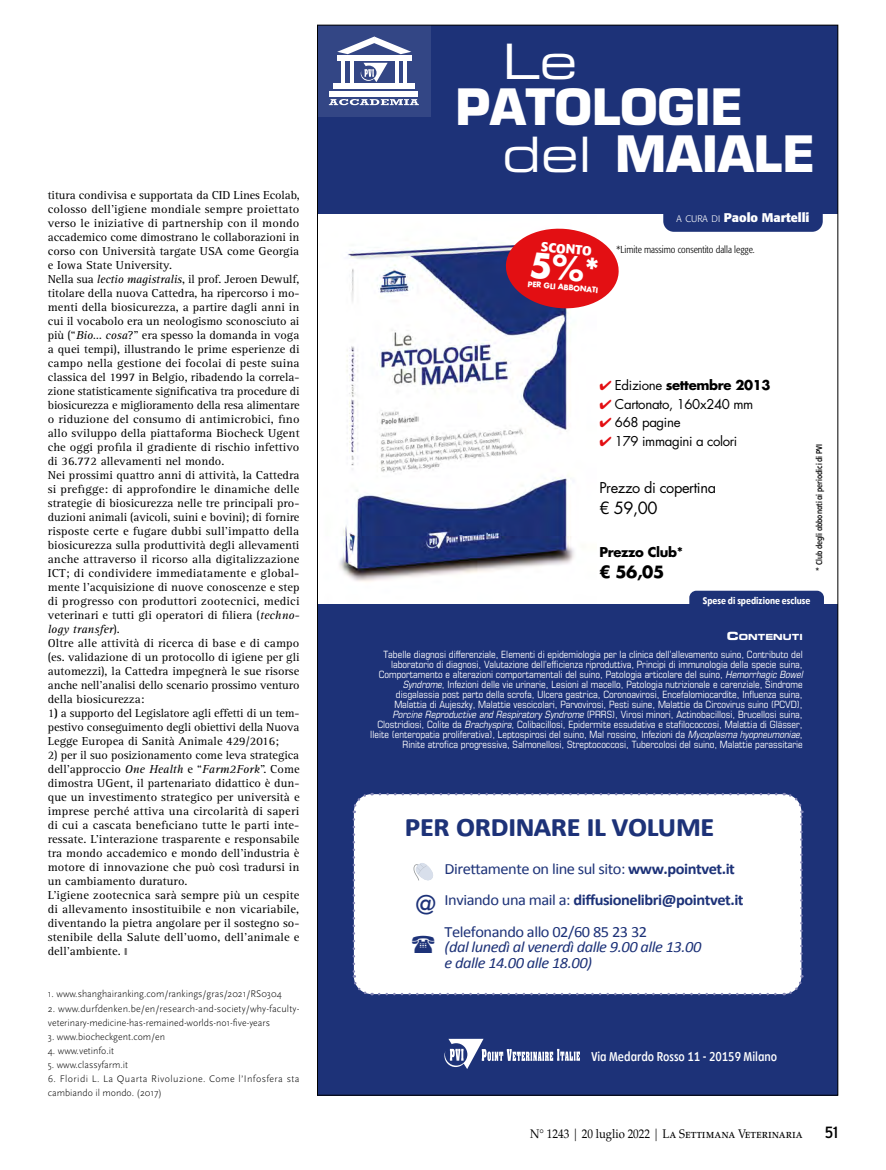
<style>
.page{position:relative;width:886px;height:1170px;background:#fff}
.page>*{position:absolute;margin:0;border:0;box-sizing:border-box;transform-origin:0 0}
.t1{font:700 48.88px/46.1px "Eurostile LT Std";color:#fff}
.t2{font:48.88px "Eurostile LT Std Ex 2";color:#fff}
.t3{font:700 32.5px "Calibri";letter-spacing:-.03em;color:#1d3278}
.t4{font:500 28px "Diamanti Condensed EF";color:#1d3278}
.t5{font:16.38px "Futura Std";color:#000}
.t6{font:700 16.38px "Futura Std";color:#000}
.t7{font:condensed 16.25px "Interstate";color:#000;scale:1.1 1}
.t8{font:15.62px/31.2px "Calibri";letter-spacing:-.03em;color:#1d3278;scale:1.05 1}
.t9{font:italic 15.62px/15.6px "Calibri";letter-spacing:-.03em;color:#1d3278;scale:1.05 1}
.t10{font:14.5px "Futura Std";letter-spacing:-.025em;color:#000}
.t11{font:13.38px "Diamanti Condensed EF";color:#fff}
.t12{font:13.25px "Futura Std";letter-spacing:-.025em;color:#000}
.t13{font:700 13.25px "Futura Std";letter-spacing:-.025em;color:#000}
.t14{font:700 13px "Formata";color:#fff}
.t15{font:12.5px "Palatino LT Std";color:#000;scale:.9 1}
.t16{font:700 12.5px "Formata";color:#fff}
.t17{font:11.88px/14px "Rotis Serif Std";color:#000;scale:1.04 1}
.t18{font:11.88px/14px "Rotis Serif Std";color:#000;text-align:justify}
.t19{font:condensed 10px/10px "Eurostile LT Std";color:#fff;text-align:right}
.t20{font:300 10px/14px "Scala Sans";color:#000}
.t21{font:300 10px/14px "Scala Sans";letter-spacing:.035em;color:#000}
.t22{font:300 condensed 10px "Formata";color:#000}
.t23{font:500 10px "Diamanti Condensed EF";color:#fff}
.t24{font:8.75px "Diamanti Condensed EF";color:#000}
.t25{font:8.5px "Eurostile LT Std Bold Ex 2";color:#fff}
.t26{font:700 7.5px "Futura Std";color:#fff}
.s1{font-style:italic}
.s2{font-weight:700}
.s3{font-family:"Eurostile LT Std Ex 2";font-weight:400}
.s4{font-weight:300;font-size:9.38px}
.s5{color:#e30f13}
.s6{font-weight:400}
.s7{font-size:11.25px}
</style>
<div class="page">
<div style="left:317px;top:25px;width:521px;height:1070px;background:#1d3278"></div>
<div style="left:317px;top:25px;width:114px;height:92px;background:#334685"></div>
<svg style="left:329px;top:99px;width:90px;height:6px"></svg>
<div style="left:329px;top:91px;width:89px;height:6px;background:#fff"></div>
<hr style="left:341px;top:57px;width:4px;height:28px;background:#fff">
<div style="left:333px;top:83px;width:82px;height:6px;background:#fff"></div>
<div style="left:337px;top:55px;width:74px;height:6px;background:#fff"></div>
<svg style="left:337px;top:36px;width:74px;height:18px"></svg>
<svg style="left:361px;top:63px;width:27px;height:19px"></svg>
<hr style="left:350px;top:57px;width:3px;height:28px;background:#fff">
<hr style="left:395px;top:57px;width:4px;height:28px;background:#fff">
<hr style="left:403px;top:57px;width:4px;height:28px;background:#fff">
<div style="left:317px;top:213px;width:521px;height:390px;background:#fff"></div>
<img style="left:339px;top:242px;width:235px;height:340px">
<div style="left:663px;top:199px;width:160px;height:33px;background:#1d3278;border-radius:11px"></div>
<svg style="left:444px;top:1038px;width:136px;height:30px"></svg>
<div style="left:689px;top:590px;width:135px;height:21px;background:#1d3278;border-radius:7px"></div>
<div style="left:354px;top:794px;width:447px;height:199px;background:#fff;border-radius:18px"></div>
<svg style="left:352px;top:819px;width:21px;height:177px"></svg>
<svg style="left:379px;top:975px;width:425px;height:20px"></svg>
<svg style="left:784px;top:793px;width:19px;height:175px"></svg>
<svg style="left:352px;top:793px;width:424px;height:20px"></svg>
<svg style="left:504px;top:228px;width:115px;height:83px"></svg>
<p class="t17" style="left:48px;top:188px;width:244px">titura condivisa e supportata da CID Lines Ecolab, colosso dell’igiene mondiale sempre proiettato verso le iniziative di partnership con il mondo accademico come dimostrano le collaborazioni in corso con Università targate USA come Georgia e Iowa State University.<br>Nella sua <span class="s1">lectio magistralis</span>, il prof. Jeroen Dewulf, titolare della nuova Cattedra, ha ripercorso i mo&shy;menti della biosicurezza, a partire dagli anni in cui il vocabolo era un neologismo sconosciuto ai più (“<span class="s1">Bio… cosa</span>?” era spesso la domanda in voga a quei tempi), illustrando le prime esperienze di campo nella gestione dei focolai di peste suina classica del 1997 in Belgio, ribadendo la correla&shy;zione statisticamente significativa tra procedure di biosicurezza e miglioramento della resa alimentare o riduzione del consumo di antimicrobici, fino allo sviluppo della piattaforma Biocheck Ugent che oggi profila il gradiente di rischio infettivo di 36.772 allevamenti nel mondo.<br>Nei prossimi quattro anni di attività, la Cattedra si prefigge: di approfondire le dinamiche delle strategie di biosicurezza nelle tre principali pro&shy;duzioni animali (avicoli, suini e bovini); di fornire risposte certe e fugare dubbi sull’impatto della biosicurezza sulla produttività degli allevamenti anche attraverso il ricorso alla digitalizzazione ICT; di condividere immediatamente e global&shy;mente l’acquisizione di nuove conoscenze e step di progresso con produttori zootecnici, medici veterinari e tutti gli operatori di filiera (<span class="s1">techno&shy;logy transfer</span>).<br>Oltre alle attività di ricerca di base e di campo (es. validazione di un protocollo di igiene per gli automezzi), la Cattedra impegnerà le sue risorse anche nell’analisi dello scenario prossimo venturo della biosicurezza:</p>
<p class="t18" style="left:48px;top:706px;width:253px">1<span class="s2">)</span> a supporto del Legislatore agli effetti di un tem&shy;pestivo conseguimento degli obiettivi della Nuova Legge Europea di Sanità Animale 429/2016;</p>
<p class="t17" style="left:48px;top:748px;width:244px">2) per il suo posizionamento come leva strategica dell’approccio <span class="s1">One Health</span> e “<span class="s1">Farm2Fork</span>”. Come dimostra UGent, il partenariato didattico è dun&shy;que un investimento strategico per università e imprese perché attiva una circolarità di saperi di cui a cascata beneficiano tutte le parti inte&shy;ressate. L’interazione trasparente e responsabile tra mondo accademico e mondo dell’industria è motore di innovazione che può così tradursi in un cambiamento duraturo.<br>L’igiene zootecnica sarà sempre più un cespite di allevamento insostituibile e non vicariabile, diventando la pietra angolare per il sostegno so&shy;stenibile della Salute dell’uomo, dell’animale e dell’ambiente.</p>
<p class="t20" style="left:48px;top:987px;width:235px">1. www.shanghairanking.com/rankings/gras/2021/RS0304</p>
<p class="t20" style="left:48px;top:1001px;width:253px">2. www.durfdenken.be/en/research-and-society/why-faculty&shy;veterinary-medicine-has-remained-worlds-no1-five-years</p>
<p class="t20" style="left:48px;top:1029px;width:119px">3. www.biocheckgent.com/en</p>
<p class="t20" style="left:48px;top:1043px;width:68px">4. www.vetinfo.it</p>
<p class="t20" style="left:48px;top:1057px;width:82px">5. www.classyfarm.it</p>
<p class="t21" style="left:48px;top:1071px;width:253px">6. Floridi L. La Quarta Rivoluzione. Come l’Infosfera sta cambiando il mondo. (2017)</p>
<h1 class="t2" style="left:502px;top:28px;width:76px">Le</h1>
<h1 class="t1" style="left:502px;top:84px;width:315px;text-indent:-47px">PATOLOGIE <span class="s3">del</span> MAIALE</h1>
<p class="t14" style="left:542px;top:238px;width:53px;rotate:5deg">SCONTO</p>
<p class="t26" style="left:528px;top:279px;width:72px;rotate:5deg">PER GLI ABBONATI</p>
<p class="t16" style="left:676px;top:210px;width:134px"><span class="s4">A CURA DI</span> Paolo Martelli</p>
<p class="t22" style="left:617px;top:243px;width:140px">*Limite massimo consentito dalla legge.</p>
<p class="t13" style="left:599px;top:376px;width:173px"><span class="s5">✔</span> <span class="s6">Edizione</span> settembre 2013</p>
<p class="t12" style="left:599px;top:395px;width:156px"><span class="s5">✔</span> Cartonato, 160x240 mm</p>
<p class="t12" style="left:599px;top:414px;width:83px"><span class="s5">✔</span> 668 pagine</p>
<p class="t12" style="left:599px;top:432px;width:140px"><span class="s5">✔</span> 179 immagini a colori</p>
<p class="t10" style="left:599px;top:479px;width:118px">Prezzo di copertina</p>
<h3 class="t5" style="left:599px;top:497px;width:60px">€ 59,00</h3>
<p class="t13" style="left:599px;top:543px;width:85px">Prezzo Club*</p>
<h3 class="t6" style="left:599px;top:560px;width:66px">€ 56,05</h3>
<p class="t24" style="left:814px;top:570px;width:128px;rotate:-90deg">* Club degli abbonati ai periodici di PVI</p>
<p class="t23" style="left:703px;top:594px;width:109px">Spese di spedizione escluse</p>
<p class="t25" style="left:727px;top:631px;width:77px"><span class="s7">C</span>ONTENUTI</p>
<p class="t19" style="left:370px;top:648px;width:436px">Tabelle diagnosi differenziale, Elementi di epidemiologia per la clinica dell’allevamento suino, Contributo del laboratorio di diagnosi, Valutazione dell’efficienza riproduttiva, Principi di immunologia della specie suina, Comportamento e alterazioni comportamentali del suino, Patologia articolare del suino, <span class="s1">HemorrhagicBowel Syndrome</span>, Infezioni delle vie urinarie, Lesioni al macello, Patologia nutrizionale e carenziale, Sindrome disgalassia post parto della scrofa, Ulcera gastrica, Coronoavirosi, Encefalomiocardite, Influenza suina, Malattia di Aujeszky, Malattie vescicolari, Parvovirosi, Pesti suine, Malattie da Circovirus suino (PCVD), <span class="s1">Porcine Reproductive and RespiratorySyndrome</span> (PRRS), Virosi minori, Actinobacillosi, Brucellosi suina, Clostridiosi, Colite da <span class="s1">Brachyspira</span>, Colibacillosi, Epidermite essudativa e stafilococcosi, Malattia di Glässer, Ileite (enteropatia proliferativa), Leptospirosi del suino, Mal rossino, Infezioni da <span class="s1">Mycoplasma hyopneumoniae</span>, Rinite atrofica progressiva, Salmonellosi, Streptococcosi, Tubercolosi del suino, Malattie parassitarie</p>
<h2 class="t3" style="left:404px;top:804px;width:312px">per ordinare il volume</h2>
<h3 class="t4" style="left:416px;top:888px;width:22px">@</h3>
<h3 class="t8" style="left:444px;top:853px;width:286px">Direttamente on line sul sito: <span class="s2">www.pointvet.it<br></span>Inviando una mail a: <span class="s2">diffusionelibri@pointvet.it<br></span>Telefonando allo 02/60 85 23 32</h3>
<h3 class="t9" style="left:444px;top:938px;width:246px">(dal lunedì al venerdì dalle 9.00 alle 13.00 e dalle 14.00 alle 18.00)</h3>
<p class="t11" style="left:591px;top:1049px;width:187px">Via Medardo Rosso 11 - 20159 Milano</p>
<p class="t15" style="left:530px;top:1126px;width:304px">N° 1243 | 20 luglio 2022 | La Settimana Veterinaria</p>
<h3 class="t7" style="left:825px;top:1123px;width:14px">51</h3>
</div>
